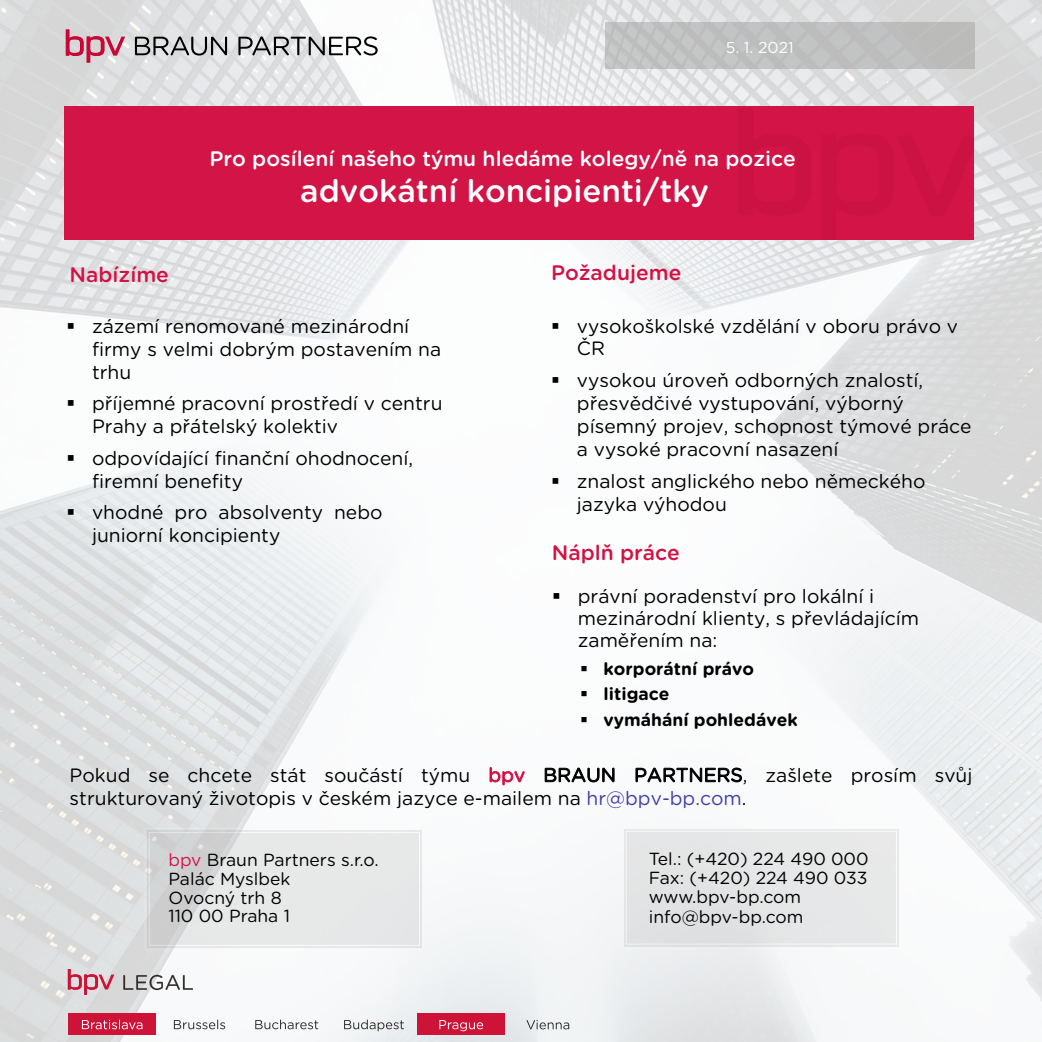
<style>
.page{position:relative;width:1042px;height:1042px;background:#fff}
.page>*{position:absolute;margin:0;border:0;box-sizing:border-box;transform-origin:0 0}
.t1{font:500 31.5px "Gotham Rounded";color:#fff}
.t2{font:500 21px "Gotham Rounded";color:#fff}
.t3{font:500 21px "Gotham Rounded";color:#d31145}
.t4{font:19.25px/22.9px "Gotham Rounded";color:#000}
.t5{font:17.5px/19.2px "Gotham Rounded";color:#000}
.t6{font:700 17.5px "Gotham Rounded";color:#000}
.t7{font:15.75px "Gotham Rounded";color:#fff}
.s1{color:#d31145}
.s2{color:#4040aa}
.s3{color:#d31447}
</style>
<div class="page">
<img style="left:0;top:0;width:1042px;height:1042px">
<svg style="left:621px;top:826px;width:280px;height:123px;background:#e5e6e7"></svg>
<div style="left:626px;top:831px;width:271px;height:113px;border:1px solid #fff"></div>
<svg style="left:144px;top:827px;width:281px;height:123px;background:#e2e3e3"></svg>
<div style="left:149px;top:832px;width:271px;height:114px;border:1px solid #fff"></div>
<div style="left:605px;top:22px;width:369px;height:47px;background:#bdbebe"></div>
<svg style="left:135px;top:36px;width:92px;height:20px;background:#9c9d9e"></svg>
<svg style="left:238px;top:36px;width:140px;height:20px"></svg>
<svg style="left:66px;top:30px;width:59px;height:33px;background:#d499a8"></svg>
<div style="left:64px;top:106px;width:909px;height:133px;background:#d31447"></div>
<img style="left:730px;top:239px;width:243px;height:1px">
<div style="left:68px;top:1013px;width:87px;height:21px;background:#cd1338"></div>
<svg style="left:68px;top:969px;width:46px;height:26px"></svg>
<svg style="left:123px;top:975px;width:70px;height:15px"></svg>
<svg style="left:82px;top:1019px;width:60px;height:10px"></svg>
<svg style="left:174px;top:1019px;width:51px;height:10px"></svg>
<svg style="left:255px;top:1019px;width:63px;height:10px"></svg>
<svg style="left:344px;top:1019px;width:60px;height:12px"></svg>
<div style="left:417px;top:1013px;width:87px;height:21px;background:#cd1338"></div>
<svg style="left:439px;top:1020px;width:44px;height:11px"></svg>
<svg style="left:526px;top:1020px;width:43px;height:9px"></svg>
<p class="t7" style="left:726px;top:36px;width:70px">5. 1. 2021</p>
<p class="t3" style="left:70px;top:259px;width:101px">Nabízíme</p>
<p class="t2" style="left:209px;top:144px;width:588px">Pro posílení našeho týmu hledáme kolegy/ně na pozice</p>
<h1 class="t1" style="left:300px;top:168px;width:410px">advokátní koncipienti/tky</h1>
<p class="t3" style="left:551px;top:258px;width:132px">Požadujeme</p>
<p class="t4" style="left:92px;top:313px;width:351px;text-indent:-26px">▪ zázemí renomované mezinárodní firmy s velmi dobrým postavením na trhu</p>
<p class="t4" style="left:92px;top:391px;width:352px;text-indent:-26px">▪ příjemné pracovní prostředí v centru<br>Prahy a přátelský kolektiv</p>
<p class="t4" style="left:92px;top:446px;width:323px;text-indent:-26px">▪ odpovídající finanční ohodnocení, firemní benefity</p>
<p class="t4" style="left:92px;top:500px;width:292px;text-indent:-26px">▪ vhodné pro absolventy nebo juniorní koncipienty</p>
<p class="t4" style="left:577px;top:313px;width:383px;text-indent:-26px">▪ vysokoškolské vzdělání v oboru právo v<br>ČR</p>
<p class="t4" style="left:577px;top:368px;width:396px;text-indent:-26px">▪ vysokou úroveň odborných znalostí, přesvědčivé vystupování, výborný písemný projev, schopnost týmové práce a vysoké pracovní nasazení</p>
<p class="t4" style="left:577px;top:469px;width:350px;text-indent:-26px">▪ znalost anglického nebo německého jazyka výhodou</p>
<p class="t3" style="left:552px;top:538px;width:130px">Náplň práce</p>
<p class="t4" style="left:578px;top:584px;width:343px;line-height:22.1px;text-indent:-26px">▪ právní poradenství pro lokální i mezinárodní klienty, s převládajícím zaměřením na:</p>
<p class="t6" style="left:580px;top:656px;width:175px">▪ korporátní právo</p>
<p class="t6" style="left:580px;top:681px;width:91px">▪ litigace</p>
<p class="t6" style="left:580px;top:706px;width:219px">▪ vymáhání pohledávek</p>
<p class="t4" style="left:70px;top:762px;width:904px">Pokud se chcete stát součástí týmu <span class="s1">bpv</span> BRAUN PARTNERS, zašlete prosím svůj strukturovaný životopis v českém jazyce e-mailem na <span class="s2">hr@bpv-bp.com</span>.</p>
<p class="t5" style="left:168px;top:849px;width:212px"><span class="s3">bpv</span> Braun Partners s.r.o.<br>Palác Myslbek<br>Ovocný trh 8</p>
<p class="t5" style="left:168px;top:905px;width:123px">110 00 Praha 1</p>
<p class="t5" style="left:649px;top:848px;width:221px">Tel.: (+420) 224 490 000<br>Fax: (+420) 224 490 033 www.bpv-bp.com info@bpv-bp.com</p>
</div>
